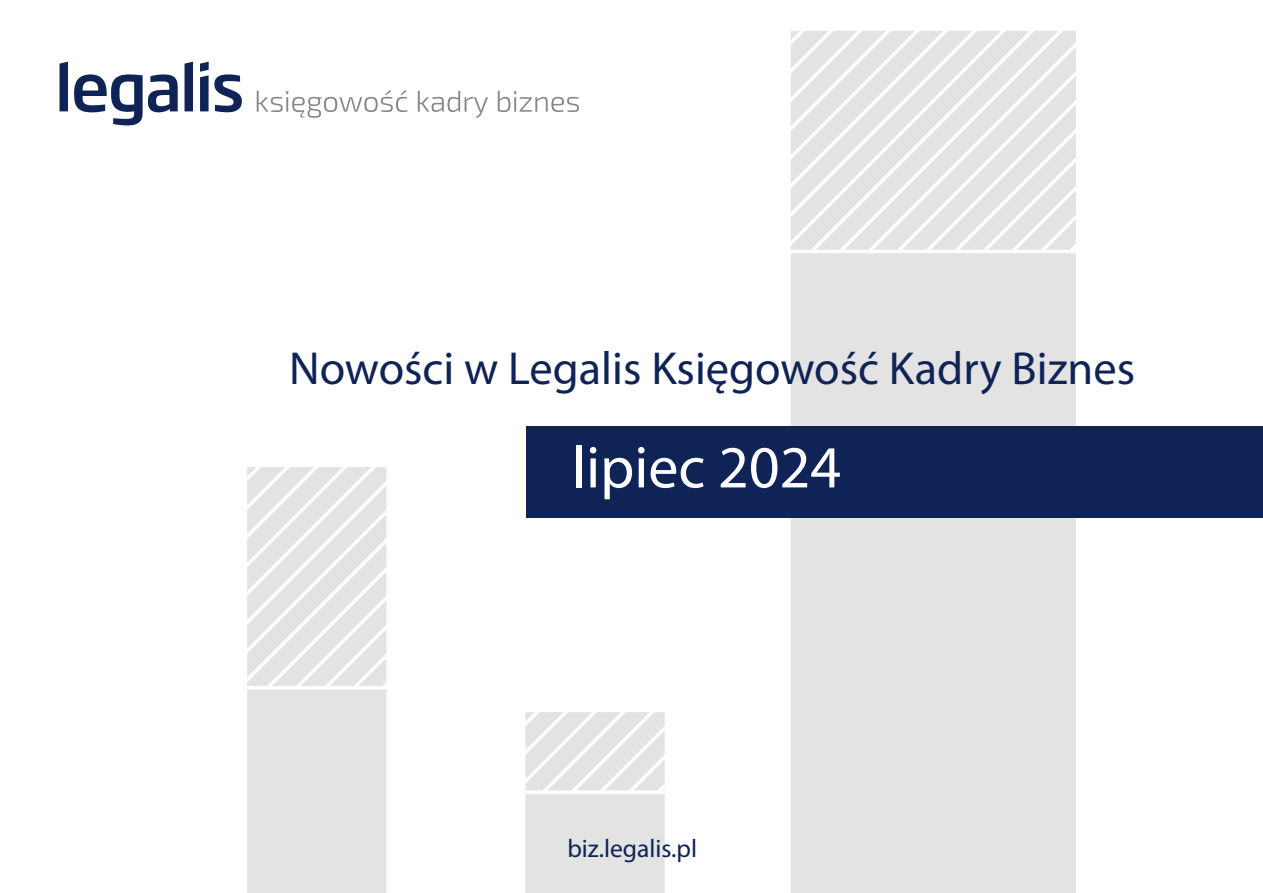
<style>
.page{position:relative;width:1263px;height:893px;background:#fff}
.page>*{position:absolute;margin:0;border:0;box-sizing:border-box;transform-origin:0 0}
.t1{font:60px "Myriad Pro";color:#fff}
.t2{font:46.5px "Myriad Pro";color:#0f2356}
.t3{font:25.5px "Myriad Pro";color:#0f2356}
</style>
<div class="page">
<div style="left:787px;top:253px;width:292px;height:640px;background:#e3e3e3"></div>
<svg style="left:791px;top:31px;width:284px;height:218px"></svg>
<div style="left:787px;top:27px;width:292px;height:226px;border:3px solid #fff"></div>
<div style="left:247px;top:689px;width:140px;height:204px;background:#e3e3e3"></div>
<svg style="left:248px;top:468px;width:138px;height:217px"></svg>
<div style="left:244px;top:464px;width:146px;height:225px;border:3px solid #fff"></div>
<svg style="left:525px;top:713px;width:140px;height:180px"></svg>
<div style="left:522px;top:709px;width:146px;height:85px;border:3px solid #fff"></div>
<div style="left:526px;top:426px;width:737px;height:91px;background:#0f2356"></div>
<svg style="left:60px;top:62px;width:182px;height:63px"></svg>
<svg style="left:257px;top:90px;width:150px;height:28px"></svg>
<svg style="left:418px;top:91px;width:70px;height:27px"></svg>
<svg style="left:498px;top:91px;width:81px;height:21px"></svg>
<p class="t2" style="left:289px;top:339px;width:847px">Nowości w Legalis Księgowość Kadry Biznes</p>
<p class="t1" style="left:572px;top:430px;width:271px">lipiec 2024</p>
<p class="t3" style="left:567px;top:832px;width:131px">biz.legalis.pl</p>
</div>
